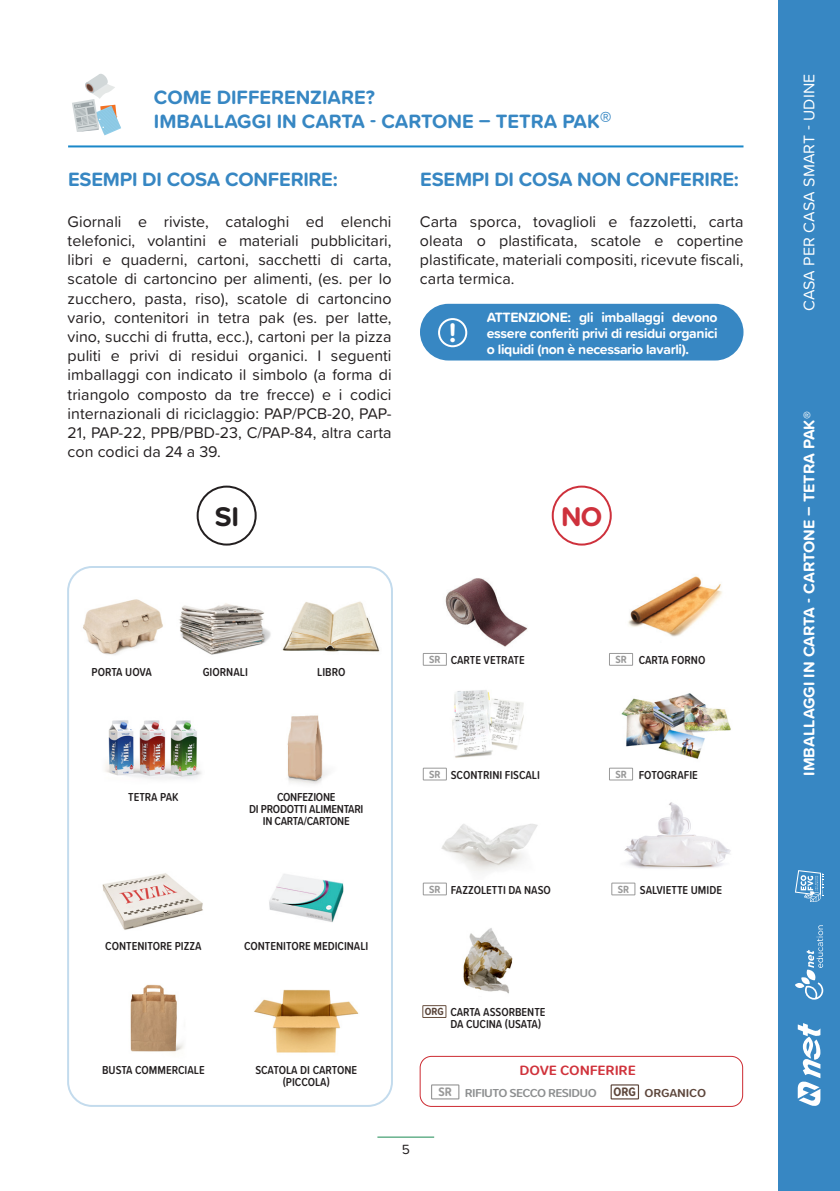
<style>
.page{position:relative;width:840px;height:1191px;background:#fff}
.page>*{position:absolute;margin:0;border:0;box-sizing:border-box;transform-origin:0 0}
.t1{font:700 28px "Proxima Soft";color:#231f20}
.t2{font:700 28px "Proxima Soft";color:#ce313c}
.t3{font:700 28px "Proxima Soft";color:#fff}
.t4{font:700 20px "Proxima Soft";letter-spacing:-.01em;color:#3787c3}
.t5{font:16px/19.2px "Proxima Soft";color:#231f20;text-align:justify}
.t6{font:700 16px "Proxima Soft";color:#fff}
.t7{font:16px "Proxima Soft";letter-spacing:.01em;color:#fff}
.t8{font:700 14px/16px "Proxima Soft";letter-spacing:-.025em;color:#fff;text-align:justify}
.t9{font:600 14px "Proxima Soft Cond";letter-spacing:-.01em;color:#d0323b;scale:1.23 1}
.t10{font:13.8px "Proxima Soft";color:#231f20}
.t11{font:700 12.8px "Proxima Soft Cond";color:#5d463b}
.t12{font:600 12px "Proxima Soft Cond";color:#231f20}
.t13{font:600 12px/12px "Proxima Soft Cond";letter-spacing:-.02em;color:#231f20;text-align:center}
.t14{font:600 12px "Proxima Soft Cond";letter-spacing:-.04em;color:#8e9091;scale:1.23 1}
.t15{font:600 12px "Proxima Soft Cond";letter-spacing:-.01em;color:#5d463b;scale:1.23 1}
.t16{font:700 10.8px "Proxima Soft Cond";color:#999}
.t17{font:700 10.8px "Proxima Soft Cond";color:#5b463b}
.s1{font-size:24px}
.s2{font-weight:700;font-size:12.8px;color:#999}
</style>
<div class="page">
<div style="left:777px;top:0;width:62px;height:1191px;background:#3787c3"></div>
<svg style="left:797px;top:1023px;width:23px;height:83px"></svg>
<svg style="left:794px;top:983px;width:10px;height:5px"></svg>
<svg style="left:800px;top:925px;width:22px;height:74px"></svg>
<svg style="left:795px;top:870px;width:28px;height:32px"></svg>
<hr style="left:377px;top:1136px;width:57px;height:1px;background:#1b8a53">
<hr style="left:68px;top:145px;width:675px;height:2px;background:#1b88c9">
<svg style="left:72px;top:74px;width:49px;height:61px"></svg>
<img style="left:83px;top:599px;width:80px;height:56px">
<img style="left:282px;top:601px;width:98px;height:51px">
<img style="left:179px;top:603px;width:92px;height:52px">
<img style="left:445px;top:578px;width:83px;height:69px">
<div style="left:422px;top:653px;width:24px;height:13px;border:1px solid #999"></div>
<img style="left:452px;top:690px;width:72px;height:68px">
<div style="left:422px;top:767px;width:24px;height:13px;border:1px solid #999"></div>
<img style="left:441px;top:824px;width:97px;height:49px">
<div style="left:422px;top:882px;width:24px;height:13px;border:1px solid #999"></div>
<img style="left:463px;top:928px;width:50px;height:66px">
<div style="left:422px;top:1005px;width:24px;height:13px;border:1px solid #664d3d"></div>
<img style="left:621px;top:693px;width:110px;height:66px">
<img style="left:628px;top:576px;width:94px;height:61px">
<div style="left:608px;top:653px;width:24px;height:13px;border:1px solid #999"></div>
<div style="left:608px;top:767px;width:24px;height:13px;border:1px solid #999"></div>
<img style="left:624px;top:802px;width:107px;height:67px">
<div style="left:611px;top:882px;width:24px;height:13px;border:1px solid #999"></div>
<img style="left:102px;top:873px;width:101px;height:57px">
<img style="left:269px;top:874px;width:74px;height:48px">
<img style="left:130px;top:984px;width:54px;height:68px">
<img style="left:254px;top:989px;width:105px;height:64px">
<img style="left:105px;top:720px;width:97px;height:59px">
<img style="left:287px;top:715px;width:41px;height:69px">
<div style="left:196px;top:485px;width:60px;height:60px;border:2px solid #231f20;border-radius:50%"></div>
<div style="left:551px;top:485px;width:60px;height:60px;border:2px solid #ce313c;border-radius:50%"></div>
<div style="left:67px;top:566px;width:326px;height:541px;border:2px solid #3787c3;border-radius:24px"></div>
<div style="left:420px;top:304px;width:323px;height:56px;background:#3787c3;border-radius:28px"></div>
<div style="left:438px;top:318px;width:29px;height:29px;border:2px solid #fff;border-radius:50%"></div>
<div style="left:419px;top:1055px;width:323px;height:52px;border:1px solid #cd2b32;border-radius:11px"></div>
<div style="left:431px;top:1084px;width:28px;height:15px;border:1px solid #999"></div>
<div style="left:610px;top:1084px;width:28px;height:15px;border:1px solid #5d463b"></div>
<p class="t4" style="left:154px;top:83px;width:222px">COME DIFFERENZIARE?</p>
<p class="t4" style="left:154px;top:107px;width:459px">IMBALLAGGI IN CARTA - CARTONE – TETRA PAK<span class="s1">®</span></p>
<p class="t4" style="left:68px;top:164px;width:271px">ESEMPI DI COSA CONFERIRE:</p>
<p class="t4" style="left:420px;top:164px;width:320px">ESEMPI DI COSA NON CONFERIRE:</p>
<p class="t5" style="left:68px;top:211px;width:325px">Giornali e riviste, cataloghi ed elenchi telefonici, volantini e materiali pubblicitari, libri e quaderni, cartoni, sacchetti di carta, scatole di cartoncino per alimenti, (es. per lo zucchero, pasta, riso), scatole di cartoncino vario, contenitori in tetra pak (es. per latte, vino, succhi di frutta, ecc.), cartoni per la pizza puliti e privi di residui organici. I seguenti imballaggi con indicato il simbolo (a forma di triangolo composto da tre frecce) e i codici internazionali di riciclaggio: PAP/PCB-20, PAP-21, PAP-22, PPB/PBD-23, C/PAP-84, altra carta con codici da 24 a 39.</p>
<p class="t5" style="left:420px;top:211px;width:325px">Carta sporca, tovaglioli e fazzoletti, carta oleata o plastificata, scatole e copertine plastificate, materiali compositi, ricevute fiscali, carta termica.</p>
<p class="t8" style="left:486px;top:308px;width:232px">ATTENZIONE: gli imballaggi devono essere conferiti privi di residui organici o liquidi (non è necessario lavarli).</p>
<p class="t3" style="left:449px;top:312px;width:9px">!</p>
<p class="t1" style="left:215px;top:495px;width:26px">SI</p>
<p class="t2" style="left:560px;top:495px;width:43px">NO</p>
<p class="t12" style="left:92px;top:663px;width:62px">PORTA UOVA</p>
<p class="t12" style="left:202px;top:663px;width:47px">GIORNALI</p>
<p class="t12" style="left:317px;top:663px;width:30px">LIBRO</p>
<p class="t12" style="left:128px;top:787px;width:52px">TETRA PAK</p>
<p class="t13" style="left:249px;top:790px;width:116px">CONFEZIONE<br>DI PRODOTTI ALIMENTARI<br>IN CARTA/CARTONE</p>
<p class="t12" style="left:105px;top:936px;width:98px">CONTENITORE PIZZA</p>
<p class="t12" style="left:244px;top:936px;width:126px">CONTENITORE MEDICINALI</p>
<p class="t16" style="left:429px;top:651px;width:13px">SR</p>
<p class="t12" style="left:450px;top:651px;width:75px">CARTE VETRATE</p>
<p class="t16" style="left:429px;top:766px;width:13px">SR</p>
<p class="t12" style="left:450px;top:766px;width:91px">SCONTRINI FISCALI</p>
<p class="t16" style="left:429px;top:881px;width:13px">SR</p>
<p class="t12" style="left:450px;top:881px;width:101px">FAZZOLETTI DA NASO</p>
<p class="t12" style="left:450px;top:1002px;width:97px">CARTA ASSORBENTE</p>
<p class="t12" style="left:450px;top:1014px;width:92px">DA CUCINA (USATA)</p>
<p class="t17" style="left:424px;top:1003px;width:20px">ORG</p>
<p class="t16" style="left:615px;top:651px;width:13px">SR</p>
<p class="t12" style="left:638px;top:651px;width:68px">CARTA FORNO</p>
<p class="t16" style="left:615px;top:766px;width:13px">SR</p>
<p class="t12" style="left:638px;top:766px;width:61px">FOTOGRAFIE</p>
<p class="t16" style="left:617px;top:881px;width:13px">SR</p>
<p class="t12" style="left:639px;top:881px;width:83px">SALVIETTE UMIDE</p>
<p class="t12" style="left:102px;top:1061px;width:104px">BUSTA COMMERCIALE</p>
<p class="t12" style="left:255px;top:1060px;width:103px">SCATOLA DI CARTONE</p>
<p class="t12" style="left:283px;top:1072px;width:48px">(PICCOLA)</p>
<p class="t10" style="left:401px;top:1139px;width:10px">5</p>
<p class="t9" style="left:519px;top:1059px;width:96px">DOVE CONFERIRE</p>
<p class="t11" style="left:613px;top:1082px;width:24px">ORG</p>
<p class="t15" style="left:644px;top:1083px;width:52px">ORGANICO</p>
<p class="t14" style="left:438px;top:1083px;width:130px"><span class="s2">SR</span> RIFIUTO SECCO RESIDUO</p>
<p class="t7" style="left:796px;top:311px;width:239px;rotate:-90deg">CASA PER CASA SMART - UDINE</p>
<p class="t6" style="left:796px;top:775px;width:366px;rotate:-90deg">IMBALLAGGI IN CARTA - CARTONE – TETRA PAK®</p>
</div>
